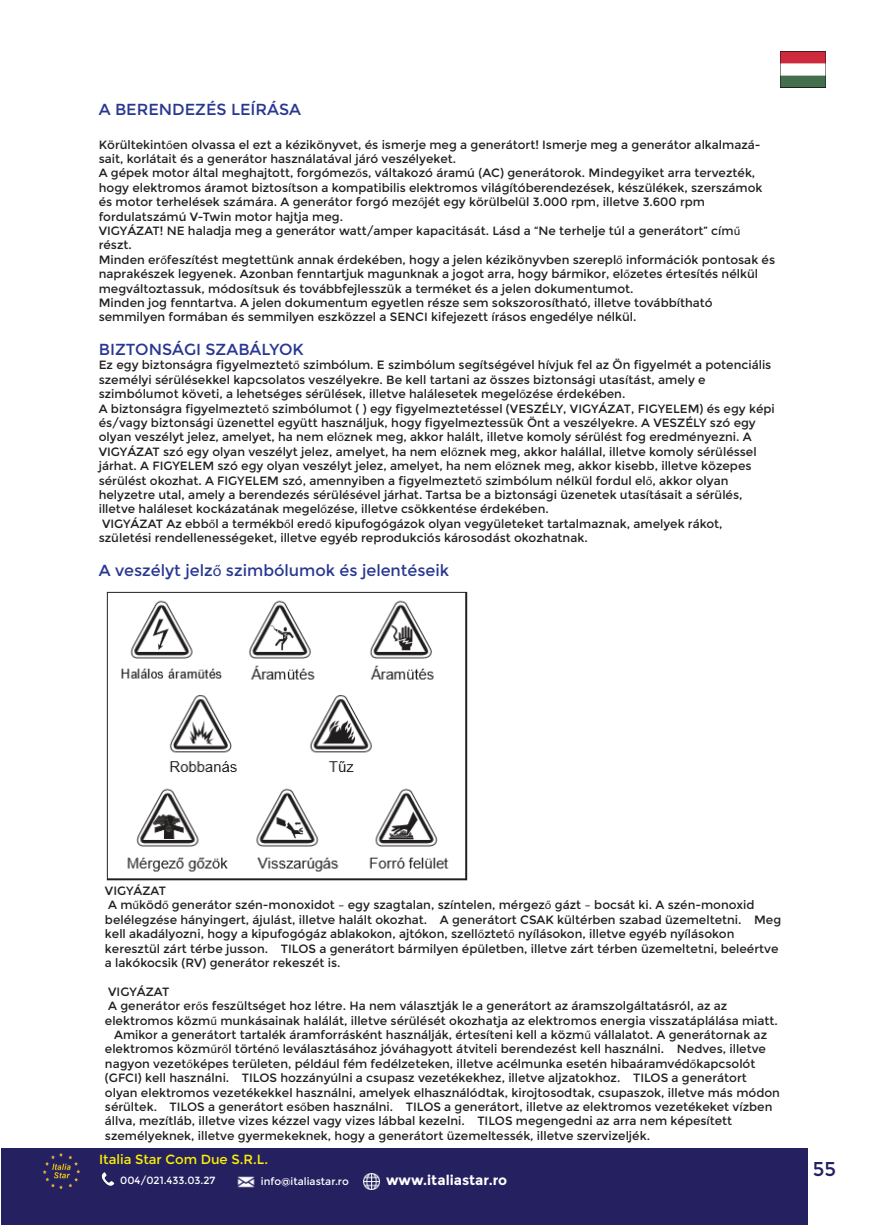
<style>
.page{position:relative;width:874px;height:1225px;background:#fff}
.page>*{position:absolute;margin:0;border:0;box-sizing:border-box;transform-origin:0 0}
.t1{font:20px "Montserrat";color:#252161}
.t2{font:16px "Montserrat";color:#283890}
.t3{font:700 13.8px "Montserrat";color:#fff}
.t4{font:13.2px "Montserrat";color:#fff101}
.t5{font:12px/14.4px "Montserrat";color:#231f20}
.t6{font:10.4px "Montserrat";color:#fff}
.s1{font-family:"Myriad Pro"}
</style>
<div class="page">
<img style="left:106px;top:591px;width:362px;height:290px">
<div style="left:1px;top:1149px;width:806px;height:76px;background:#252161"></div>
<img style="left:44px;top:1153px;width:36px;height:35px">
<svg style="left:101px;top:1172px;width:13px;height:13px"></svg>
<img style="left:237px;top:1176px;width:18px;height:12px">
<img style="left:363px;top:1173px;width:16px;height:16px">
<img style="left:780px;top:52px;width:45px;height:36px">
<h2 class="t2" style="left:99px;top:100px;width:204px">A BERENDEZÉS LEÍRÁSA</h2>
<p class="t5" style="left:99px;top:137px;width:677px">Körültekint<span class="s1">ő</span>en olvassa el ezt a kézikönyvet, és ismerje meg a generátort! Ismerje meg a generátor alkalmazá&shy;sait, korlátait és a generátor használatával járó veszélyeket.<br>A gépek motor által meghajtott, forgómez<span class="s1">ő</span>s, váltakozó áramú (AC) generátorok. Mindegyiket arra tervezték, hogy elektromos áramot biztosítson a kompatibilis elektromos világítóberendezések, készülékek, szerszámok és motor terhelések számára. A generátor forgó mez<span class="s1">ő</span>jét egy körülbelül 3.000 rpm, illetve 3.600 rpm fordulatszámú V-Twin motor hajtja meg.<br>VIGYÁZAT! NE haladja meg a generátor watt/amper kapacitását. Lásd a “Ne terhelje túl a generátort” cím<span class="s1">ű </span>részt.<br>Minden er<span class="s1">ő</span>feszítést megtettünk annak érdekében, hogy a jelen kézikönyvben szerepl<span class="s1">ő</span> információk pontosak és naprakészek legyenek. Azonban fenntartjuk magunknak a jogot arra, hogy bármikor, el<span class="s1">ő</span>zetes értesítés nélkül megváltoztassuk, módosítsuk és továbbfejlesszük a terméket és a jelen dokumentumot.<br>Minden jog fenntartva. A jelen dokumentum egyetlen része sem sokszorosítható, illetve továbbítható semmilyen formában és semmilyen eszközzel a SENCI kifejezett írásos engedélye nélkül.</p>
<h2 class="t2" style="left:99px;top:340px;width:206px">BIZTONSÁGI SZABÁLYOK</h2>
<p class="t5" style="left:99px;top:358px;width:677px">Ez egy biztonságra figyelmeztet<span class="s1">ő</span> szimbólum. E szimbólum segítségével hívjuk fel az Ön figyelmét a potenciális személyi sérülésekkel kapcsolatos veszélyekre. Be kell tartani az összes biztonsági utasítást, amely e szimbólumot követi, a lehetséges sérülések, illetve halálesetek megel<span class="s1">ő</span>zése érdekében.<br>A biztonságra figyelmeztet<span class="s1">ő</span> szimbólumot ( ) egy figyelmeztetéssel (VESZÉLY, VIGYÁZAT, FIGYELEM) és egy képi és/vagy biztonsági üzenettel együtt használjuk, hogy figyelmeztessük Önt a veszélyekre. A VESZÉLY szó egy olyan veszélyt jelez, amelyet, ha nem el<span class="s1">ő</span>znek meg, akkor halált, illetve komoly sérülést fog eredményezni. A VIGYÁZAT szó egy olyan veszélyt jelez, amelyet, ha nem el<span class="s1">ő</span>znek meg, akkor halállal, illetve komoly sérüléssel járhat. A FIGYELEM szó egy olyan veszélyt jelez, amelyet, ha nem el<span class="s1">ő</span>znek meg, akkor kisebb, illetve közepes sérülést okozhat. A FIGYELEM szó, amennyiben a figyelmeztet<span class="s1">ő</span> szimbólum nélkül fordul el<span class="s1">ő</span>, akkor olyan helyzetre utal, amely a berendezés sérülésével járhat. Tartsa be a biztonsági üzenetek utasításait a sérülés, illetve haláleset kockázatának megel<span class="s1">ő</span>zése, illetve csökkentése érdekében.<br>VIGYÁZAT Az ebb<span class="s1">ő</span>l a termékb<span class="s1">ő</span>l ered<span class="s1">ő</span> kipufogógázok olyan vegyületeket tartalmaznak, amelyek rákot, születési rendellenességeket, illetve egyéb reprodukciós károsodást okozhatnak.</p>
<h2 class="t2" style="left:99px;top:561px;width:352px">A veszélyt jelz<span class="s1">ő</span> szimbólumok és jelentéseik</h2>
<p class="t5" style="left:105px;top:883px;width:677px">VIGYÁZAT<br>A m<span class="s1">ű</span>köd<span class="s1">ő</span> generátor szén-monoxidot – egy szagtalan, színtelen, mérgez<span class="s1">ő</span> gázt – bocsát ki. A szén-monoxid belélegzése hányingert, ájulást, illetve halált okozhat. A generátort CSAK kültérben szabad üzemeltetni. Meg kell akadályozni, hogy a kipufogógáz ablakokon, ajtókon, szell<span class="s1">ő</span>ztet<span class="s1">ő</span> nyílásokon, illetve egyéb nyílásokon keresztül zárt térbe jusson. TILOS a generátort bármilyen épületben, illetve zárt térben üzemeltetni, beleértve a lakókocsik (RV) generátor rekeszét is.</p>
<p class="t5" style="left:108px;top:984px;width:63px">VIGYÁZAT</p>
<p class="t5" style="left:108px;top:999px;width:620px">A generátor er<span class="s1">ő</span>s feszültséget hoz létre. Ha nem választják le a generátort az áramszolgáltatásról, az az</p>
<p class="t5" style="left:105px;top:1013px;width:674px">elektromos közm<span class="s1">ű</span> munkásainak halálát, illetve sérülését okozhatja az elektromos energia visszatáplálása miatt.</p>
<p class="t5" style="left:114px;top:1027px;width:654px">Amikor a generátort tartalék áramforrásként használják, értesíteni kell a közm<span class="s1">ű</span> vállalatot. A generátornak az</p>
<p class="t5" style="left:105px;top:1042px;width:662px">elektromos közm<span class="s1">ű</span>r<span class="s1">ő</span>l történ<span class="s1">ő</span> leválasztásához jóváhagyott átviteli berendezést kell használni. Nedves, illetve</p>
<p class="t5" style="left:105px;top:1056px;width:651px">nagyon vezet<span class="s1">ő</span>képes területen, például fém fedélzeteken, illetve acélmunka esetén hibaáramvéd<span class="s1">ő</span>kapcsolót</p>
<p class="t5" style="left:105px;top:1071px;width:643px">(GFCI) kell használni. TILOS hozzányúlni a csupasz vezetékekhez, illetve aljzatokhoz. TILOS a generátort</p>
<p class="t5" style="left:105px;top:1085px;width:676px">olyan elektromos vezetékekkel használni, amelyek elhasználódtak, kirojtosodtak, csupaszok, illetve más módon</p>
<p class="t5" style="left:105px;top:1099px;width:668px">sérültek. TILOS a generátort es<span class="s1">ő</span>ben használni. TILOS a generátort, illetve az elektromos vezetékeket vízben</p>
<p class="t5" style="left:105px;top:1114px;width:628px">állva, mezítláb, illetve vizes kézzel vagy vizes lábbal kezelni. TILOS megengedni az arra nem képesített</p>
<p class="t5" style="left:105px;top:1128px;width:546px">személyeknek, illetve gyermekeknek, hogy a generátort üzemeltessék, illetve szervizeljék.</p>
<p class="t4" style="left:99px;top:1152px;width:170px">Italia Star Com Due S.R.L.</p>
<p class="t6" style="left:120px;top:1174px;width:97px">004/021.433.03.27</p>
<p class="t6" style="left:261px;top:1175px;width:89px">info@italiastar.ro</p>
<p class="t3" style="left:386px;top:1171px;width:123px">www.italiastar.ro</p>
<h1 class="t1" style="left:812px;top:1157px;width:25px">55</h1>
</div>
